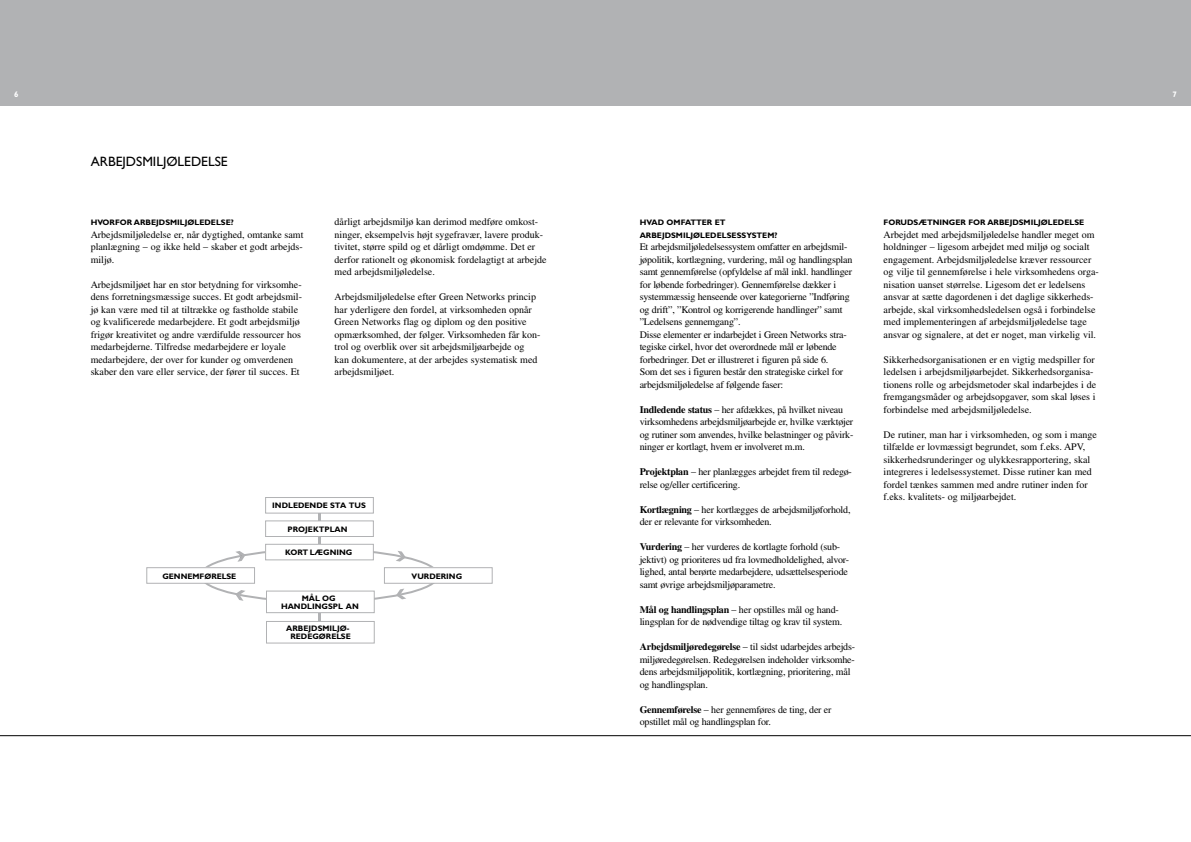
<style>
.page{position:relative;width:1191px;height:842px;background:#fff}
.page>*{position:absolute;margin:0;border:0;box-sizing:border-box;transform-origin:0 0}
.t1{font:13.6px "Gill Sans";color:#000}
.t2{font:10px/12.5px "Times";color:#000}
.t3{font:10px/12.5px "Times";letter-spacing:-.02em;color:#000}
.t4{font:700 8px/8px "Gill Sans";color:#000;text-align:center}
.t5{font:700 8px "Gill Sans";color:#fff}
.s1{font-weight:700}
</style>
<div class="page">
<div style="left:0;top:0;width:595px;height:106px;background:#b1b2b4"></div>
<div style="left:595px;top:0;width:596px;height:106px;background:#b1b2b4"></div>
<hr style="left:0;top:735px;width:1191px;height:1px;background:#000">
<hr style="left:318px;top:505px;width:2px;height:51px;background:#bfbfbf">
<hr style="left:318px;top:597px;width:2px;height:28px;background:#bfbfbf">
<div style="left:384px;top:567px;width:108px;height:16px;border:1px solid #b1b2b4"></div>
<div style="left:266px;top:544px;width:107px;height:16px;background:#fff"></div>
<div style="left:265px;top:544px;width:108px;height:16px;border:1px solid #b1b2b4"></div>
<div style="left:266px;top:591px;width:108px;height:22px;background:#fff"></div>
<div style="left:266px;top:591px;width:108px;height:22px;border:1px solid #b1b2b4"></div>
<div style="left:266px;top:621px;width:108px;height:22px;background:#fff"></div>
<div style="left:266px;top:621px;width:108px;height:22px;border:1px solid #b1b2b4"></div>
<div style="left:266px;top:497px;width:107px;height:16px;background:#fff"></div>
<div style="left:265px;top:497px;width:108px;height:16px;border:1px solid #b1b2b4"></div>
<div style="left:146px;top:567px;width:109px;height:16px;border:1px solid #b1b2b4"></div>
<svg style="left:396px;top:551px;width:10px;height:10px"></svg>
<svg style="left:396px;top:588px;width:10px;height:11px"></svg>
<svg style="left:235px;top:551px;width:11px;height:11px"></svg>
<svg style="left:235px;top:590px;width:10px;height:11px"></svg>
<div style="left:266px;top:521px;width:107px;height:15px;background:#fff"></div>
<div style="left:265px;top:521px;width:108px;height:16px;border:1px solid #b1b2b4"></div>
<p class="t5" style="left:14px;top:89px;width:6px">6</p>
<p class="t5" style="left:1172px;top:89px;width:6px">7</p>
<h1 class="t1" style="left:91px;top:154px;width:139px">ARBEJDSMILJØLEDELSE</h1>
<p class="t4" style="left:91px;top:218px;width:145px">HVORFOR ARBEJDSMILJØLEDELSE?</p>
<p class="t2" style="left:91px;top:228px;width:214px;text-align:justify">Arbejdsmiljøledelse er, når dygtighed, omtanke samt planlægning – og ikke held – skaber et godt arbejds&shy;miljø.</p>
<p class="t2" style="left:91px;top:278px;width:213px">Arbejdsmiljøet har en stor betydning for virksomhe&shy;dens forretningsmæssige succes. Et godt arbejdsmil&shy;jø kan være med til at tiltrække og fastholde stabile og kvalificerede medarbejdere. Et godt arbejdsmiljø frigør kreativitet og andre værdifulde ressourcer hos medarbejderne. Tilfredse medarbejdere er loyale medarbejdere, der over for kunder og omverdenen skaber den vare eller service, der fører til succes. Et</p>
<p class="t2" style="left:334px;top:215px;width:213px">dårligt arbejdsmiljø kan derimod medføre omkost&shy;ninger, eksempelvis højt sygefravær, lavere produk&shy;tivitet, større spild og et dårligt omdømme. Det er derfor rationelt og økonomisk fordelagtigt at arbejde med arbejdsmiljøledelse.</p>
<p class="t2" style="left:334px;top:290px;width:207px">Arbejdsmiljøledelse efter Green Networks princip har yderligere den fordel, at virksomheden opnår Green Networks flag og diplom og den positive opmærksomhed, der følger. Virksomheden får kon&shy;trol og overblik over sit arbejdsmiljøarbejde og kan dokumentere, at der arbejdes systematisk med arbejdsmiljøet.</p>
<p class="t4" style="left:272px;top:501px;width:95px">INDLEDENDE STA TUS</p>
<p class="t4" style="left:288px;top:525px;width:61px">PROJEKTPLAN</p>
<p class="t4" style="left:285px;top:548px;width:69px">KORT LÆGNING</p>
<p class="t4" style="left:281px;top:594px;width:79px">MÅL OG<br>HANDLINGSPL AN</p>
<p class="t4" style="left:286px;top:624px;width:66px">ARBEJDSMILJØ-<br>REDEGØRELSE</p>
<p class="t4" style="left:162px;top:572px;width:75px">GENNEMFØRELSE</p>
<p class="t4" style="left:411px;top:572px;width:52px">VURDERING</p>
<p class="t4" style="left:639px;top:216px;width:139px;line-height:12.5px;text-align:left">HVAD OMFATTER ET<br>ARBEJDSMILJØLEDELSESSYSTEM?</p>
<p class="t3" style="left:639px;top:240px;width:214px">Et arbejdsmiljøledelsessystem omfatter en arbejdsmil&shy;jøpolitik, kortlægning, vurdering, mål og handlingsplan samt gennemførelse (opfyldelse af mål inkl. handlinger for løbende forbedringer). Gennemførelse dækker i systemmæssig henseende over kategorierne ”Indføring og drift”, ”Kontrol og korrigerende handlinger” samt ”Ledelsens gennemgang”.<br>Disse elementer er indarbejdet i Green Networks stra&shy;tegiske cirkel, hvor det overordnede mål er løbende forbedringer. Det er illustreret i figuren på side 6.<br>Som det ses i figuren består den strategiske cirkel for arbejdsmiljøledelse af følgende faser:</p>
<p class="t3" style="left:639px;top:403px;width:215px"><span class="s1">Indledende status</span> – her afdækkes, på hvilket niveau virksomhedens arbejdsmiljøarbejde er, hvilke værktøjer og rutiner som anvendes, hvilke belastninger og påvirk&shy;ninger er kortlagt, hvem er involveret m.m.</p>
<p class="t3" style="left:639px;top:465px;width:214px"><span class="s1">Projektplan</span> – her planlægges arbejdet frem til redegø&shy;relse og/eller certificering.</p>
<p class="t3" style="left:639px;top:503px;width:212px"><span class="s1">Kortlægning</span> – her kortlægges de arbejdsmiljøforhold, der er relevante for virksomheden.</p>
<p class="t3" style="left:639px;top:540px;width:211px"><span class="s1">Vurdering</span> – her vurderes de kortlagte forhold (sub&shy;jektivt) og prioriteres ud fra lovmedholdelighed, alvor&shy;lighed, antal berørte medarbejdere, udsættelsesperiode samt øvrige arbejdsmiljøparametre.</p>
<p class="t3" style="left:639px;top:603px;width:204px"><span class="s1">Mål og handlingsplan</span> – her opstilles mål og hand&shy;lingsplan for de nødvendige tiltag og krav til system.</p>
<p class="t3" style="left:639px;top:640px;width:217px"><span class="s1">Arbejdsmiljøredegørelse</span> – til sidst udarbejdes arbejds&shy;miljøredegørelsen. Redegørelsen indeholder virksomhe&shy;dens arbejdsmiljøpolitik, kortlægning, prioritering, mål og handlingsplan.</p>
<p class="t3" style="left:639px;top:703px;width:193px"><span class="s1">Gennemførelse</span> – her gennemføres de ting, der er opstillet mål og handlingsplan for.</p>
<p class="t4" style="left:883px;top:218px;width:202px">FORUDSÆTNINGER FOR ARBEJDSMILJØLEDELSE</p>
<p class="t2" style="left:883px;top:228px;width:217px">Arbejdet med arbejdsmiljøledelse handler meget om holdninger – ligesom arbejdet med miljø og socialt engagement. Arbejdsmiljøledelse kræver ressourcer og vilje til gennemførelse i hele virksomhedens orga&shy;nisation uanset størrelse. Ligesom det er ledelsens ansvar at sætte dagordenen i det daglige sikkerheds&shy;arbejde, skal virksomhedsledelsen også i forbindelse med implementeringen af arbejdsmiljøledelse tage ansvar og signalere, at det er noget, man virkelig vil.</p>
<p class="t2" style="left:883px;top:353px;width:214px">Sikkerhedsorganisationen er en vigtig medspiller for ledelsen i arbejdsmiljøarbejdet. Sikkerhedsorganisa&shy;tionens rolle og arbejdsmetoder skal indarbejdes i de fremgangsmåder og arbejdsopgaver, som skal løses i forbindelse med arbejdsmiljøledelse.</p>
<p class="t2" style="left:883px;top:428px;width:215px">De rutiner, man har i virksomheden, og som i mange tilfælde er lovmæssigt begrundet, som f.eks. APV, sikkerhedsrunderinger og ulykkesrapportering, skal integreres i ledelsessystemet. Disse rutiner kan med fordel tænkes sammen med andre rutiner inden for f.eks. kvalitets- og miljøarbejdet.</p>
</div>
